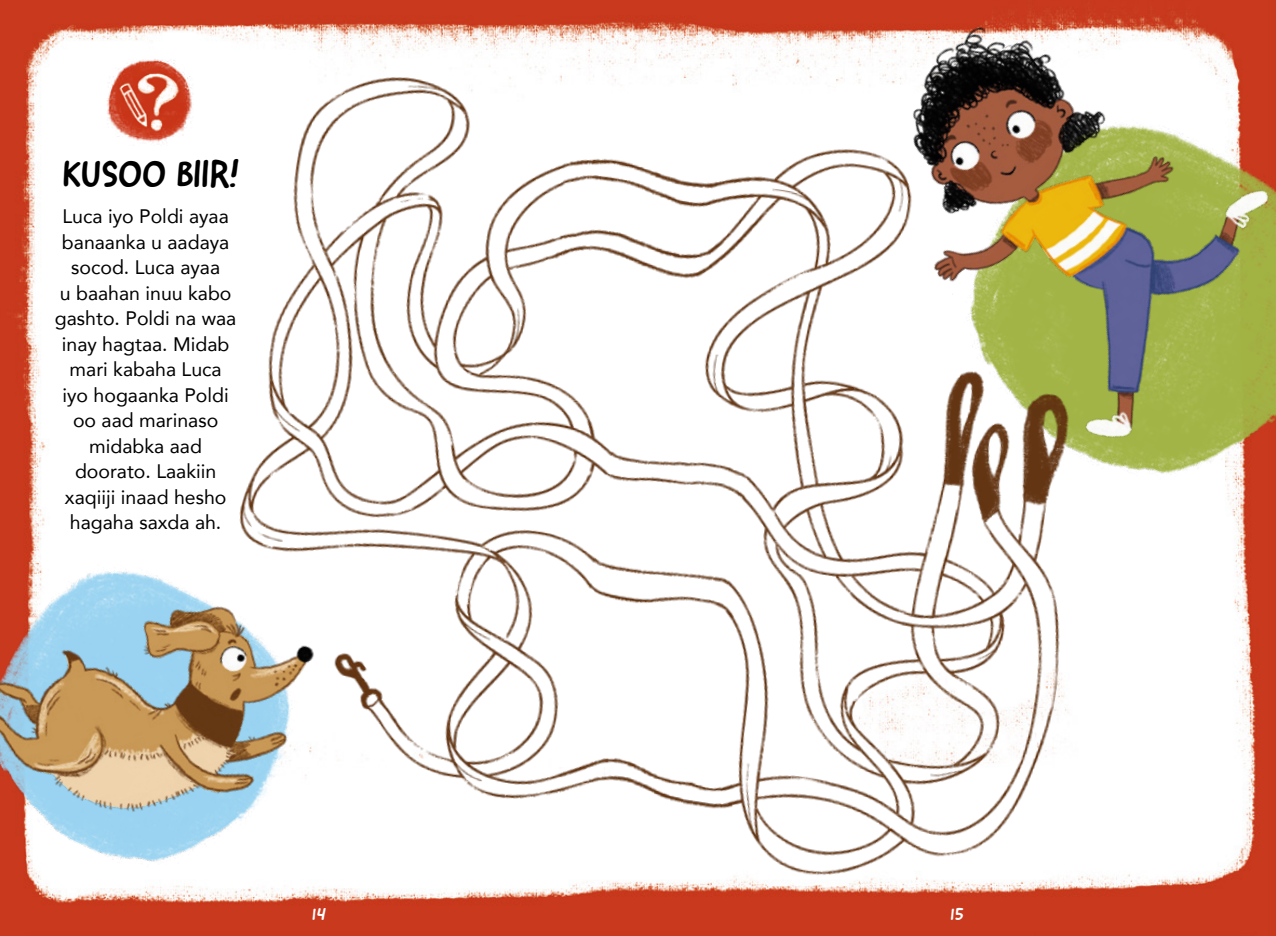
<style>
.page{position:relative;width:1276px;height:936px;background:#fff}
.page>*{position:absolute;margin:0;border:0;box-sizing:border-box;transform-origin:0 0}
.t1{font:37.5px "Good Dog New";color:#000}
.t2{font:19.5px/25.5px "Avenir";color:#000;text-align:center}
.t3{font:18px "Good Dog New";color:#fff}
</style>
<div class="page">
<img style="left:0;top:0;width:1276px;height:935px">
<img style="left:1201px;top:603px;width:75px;height:222px">
<img style="left:156px;top:0;width:1045px;height:934px">
<img style="left:100px;top:52px;width:97px;height:95px">
<img style="left:0;top:494px;width:499px;height:441px">
<img style="left:784px;top:0;width:492px;height:603px">
<img style="left:0;top:536px;width:352px;height:342px">
<h1 class="t1" style="left:63px;top:150px;width:178px">KUSOO BIIR!</h1>
<p class="t2" style="left:55px;top:203px;width:183px">Luca iyo Poldi ayaa banaanka u aadaya socod. Luca ayaa<br>u baahan inuu kabo gashto. Poldi na waa inay hagtaa. Midab mari kabaha Luca iyo hogaanka Poldi oo aad marinaso midabka aad doorato. Laakiin xaqiiji inaad hesho hagaha saxda ah.</p>
<p class="t3" style="left:312px;top:901px;width:16px">14</p>
<p class="t3" style="left:950px;top:901px;width:15px">15</p>
</div>
